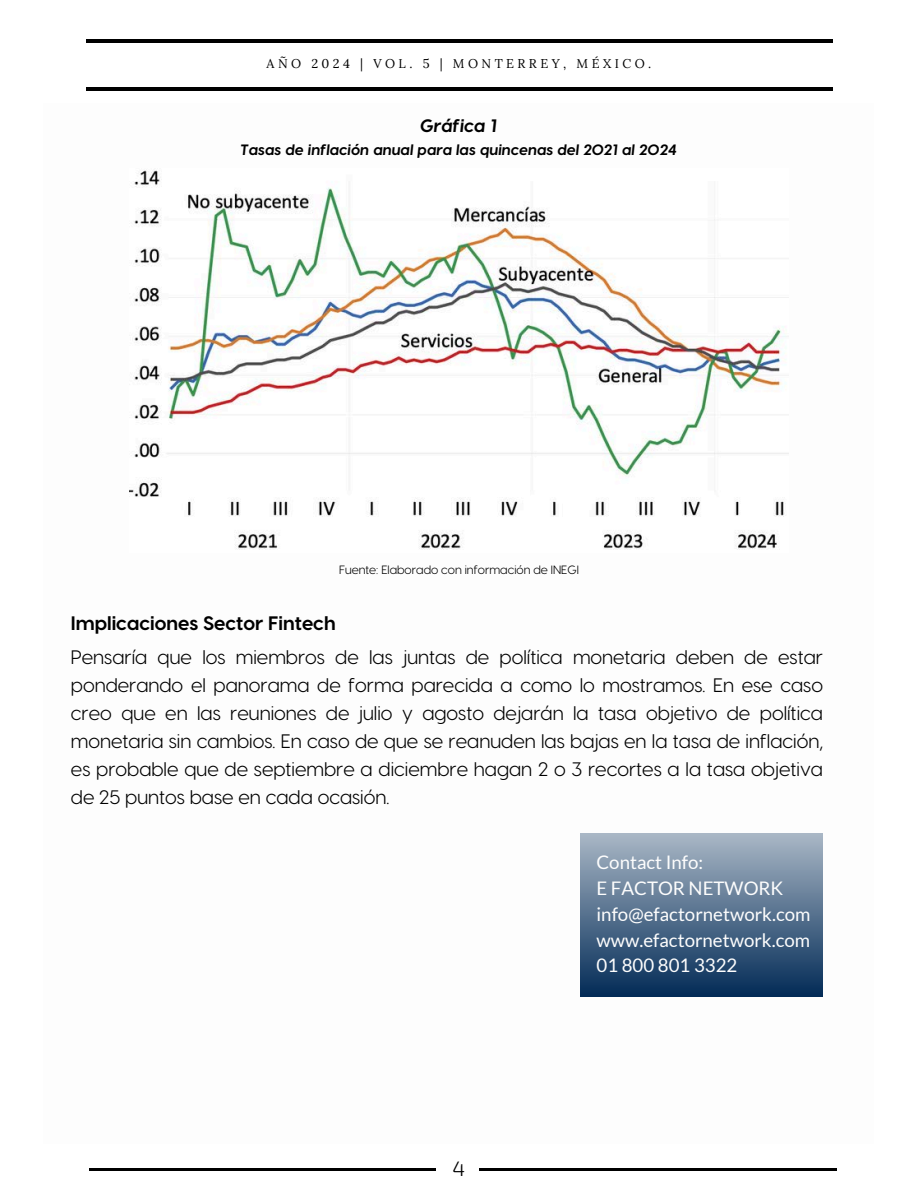
<style>
.page{position:relative;width:918px;height:1188px;background:#fff}
.page>*{position:absolute;margin:0;border:0;box-sizing:border-box;transform-origin:0 0}
.t1{font:300 21px "Exo 2";color:#000}
.t2{font:19.5px/28.2px "Visby CF";color:#000;text-align:justify}
.t3{font:700 19.5px "Visby CF";color:#000}
.t4{font:18.75px/25.7px "Lato";color:#fdfdfd}
.t5{font:italic 700 18px "Visby CF";color:#000}
.t6{font:italic 700 15px "Visby CF";color:#000}
.t7{font:12.75px "Lora";letter-spacing:.27em;color:#000}
.t8{font:12px "Visby CF";color:#000}
</style>
<div class="page">
<hr style="left:86px;top:39px;width:747px;height:4px;background:#000">
<hr style="left:86px;top:87px;width:747px;height:4px;background:#000">
<hr style="left:89px;top:1168px;width:347px;height:2px;background:#000">
<hr style="left:479px;top:1168px;width:358px;height:2px;background:#000">
<div style="left:581px;top:833px;width:242px;height:163px;background:linear-gradient(to bottom,#aab7c6,#032c57)"></div>
<img style="left:130px;top:170px;width:658px;height:380px">
<h4 class="t7" style="left:267px;top:56px;width:386px">AÑO 2024 | VOL. 5 | MONTERREY, MÉXICO.</h4>
<h1 class="t5" style="left:421px;top:114px;width:78px">Gráfica 1</h1>
<h1 class="t6" style="left:241px;top:140px;width:438px">Tasas de inflación anual para las quincenas del 2021 al 2024</h1>
<h2 class="t8" style="left:339px;top:562px;width:241px">Fuente: Elaborado con información de INEGI</h2>
<p class="t3" style="left:71px;top:611px;width:266px">Implicaciones Sector Fintech</p>
<h2 class="t2" style="left:71px;top:642px;width:754px">Pensaría que los miembros de las juntas de política monetaria deben de estar ponderando el panorama de forma parecida a como lo mostramos. En ese caso creo que en las reuniones de julio y agosto dejarán la tasa objetivo de política monetaria sin cambios. En caso de que se reanuden las bajas en la tasa de inflación, es probable que de septiembre a diciembre hagan 2 o 3 recortes a la tasa objetiva de 25 puntos base en cada ocasión.</h2>
<h3 class="t1" style="left:453px;top:1155px;width:14px">4</h3>
<p class="t4" style="left:597px;top:849px;width:215px">Contact Info:<br>E FACTOR NETWORK info@efactornetwork.com www.efactornetwork.com<br>01 800 801 3322</p>
</div>
